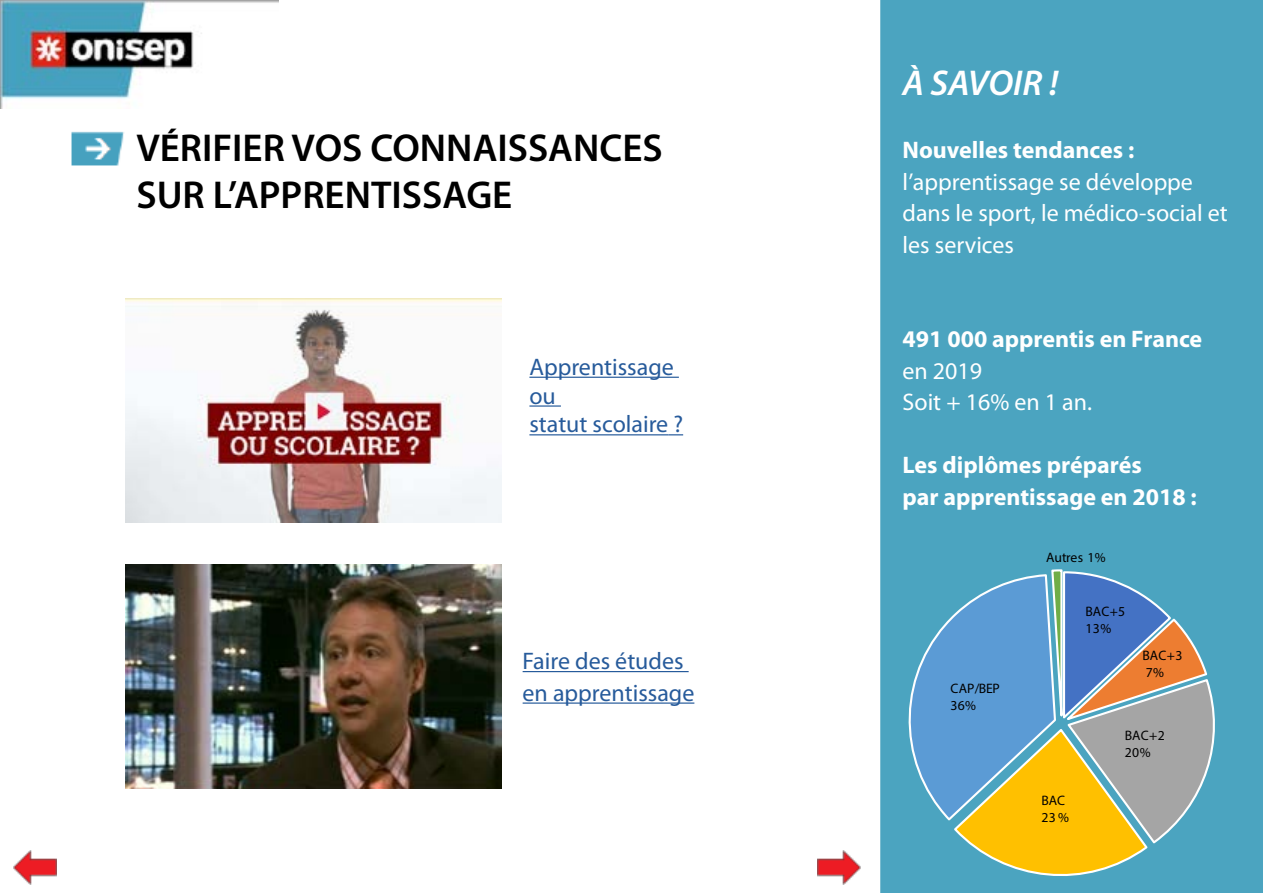
<style>
.page{position:relative;width:1263px;height:893px;background:#fff}
.page>*{position:absolute;margin:0;border:0;box-sizing:border-box;transform-origin:0 0}
.t1{font:600 39px/46.8px "Myriad Pro";color:#000}
.t2{font:italic 600 36px "Myriad Pro";letter-spacing:-.005em;color:#fff}
.t3{font:24px/31.5px "Myriad Pro";color:#fff}
.t4{font:700 24px/31.5px "Myriad Pro";color:#fff}
.t5{font:24px/28.8px "Myriad Pro";color:#275b9b}
.t6{font:13.65px/17px "Myriad Pro";letter-spacing:.005em;color:#000}
.s1{color:#275b9c}
</style>
<div class="page">
<div style="left:880px;top:0;width:383px;height:893px;background:#4ba4c0"></div>
<img style="left:0;top:0;width:279px;height:108px">
<img style="left:71px;top:131px;width:53px;height:35px">
<svg style="left:894px;top:568px;width:332px;height:322px;background:#81a5a4"></svg>
<img style="left:126px;top:299px;width:375px;height:223px">
<img style="left:126px;top:564px;width:375px;height:224px">
<hr style="left:523px;top:671px;width:166px;height:1px;background:#275b9b">
<hr style="left:523px;top:702px;width:171px;height:2px;background:#275b9b">
<hr style="left:529px;top:377px;width:150px;height:1px;background:#275b9b">
<hr style="left:529px;top:405px;width:32px;height:2px;background:#275b9b">
<hr style="left:529px;top:434px;width:139px;height:1px;background:#275b9b">
<svg style="left:668px;top:434px;width:15px;height:1px"></svg>
<img style="left:817px;top:850px;width:43px;height:35px">
<img style="left:14px;top:850px;width:43px;height:35px">
<h1 class="t1" style="left:136px;top:124px;width:528px">VÉRIFIER VOS CONNAISSANCES<br>SUR L’APPRENTISSAGE</h1>
<p class="t5" style="left:529px;top:352px;width:155px">Apprentissage ou<br>statut scolaire <span class="s1">?</span></p>
<p class="t5" style="left:523px;top:645px;width:173px;line-height:31.5px">Faire des études en apprentissage</p>
<h2 class="t2" style="left:902px;top:60px;width:157px">À SAVOIR !</h2>
<p class="t4" style="left:902px;top:134px;width:233px">Nouvelles tendances :</p>
<p class="t3" style="left:902px;top:165px;width:327px">l’apprentissage se développe dans le sport, le médico-social et les services</p>
<p class="t4" style="left:902px;top:323px;width:301px">491 000 apprentis en France</p>
<p class="t3" style="left:902px;top:354px;width:191px">en 2019<br>Soit + 16% en 1 an.</p>
<p class="t4" style="left:902px;top:449px;width:296px">Les diplômes préparés<br>par apprentissage en 2018 :</p>
<p class="t6" style="left:1046px;top:549px;width:61px">Autres 1%</p>
<p class="t6" style="left:950px;top:680px;width:51px">CAP/BEP<br>36%</p>
<p class="t6" style="left:1085px;top:603px;width:41px">BAC+5<br>13%</p>
<p class="t6" style="left:1142px;top:647px;width:41px">BAC+3<br>7%</p>
<p class="t6" style="left:1041px;top:792px;width:29px">BAC<br>23 %</p>
<p class="t6" style="left:1125px;top:726px;width:41px">BAC+2<br>20%</p>
</div>
